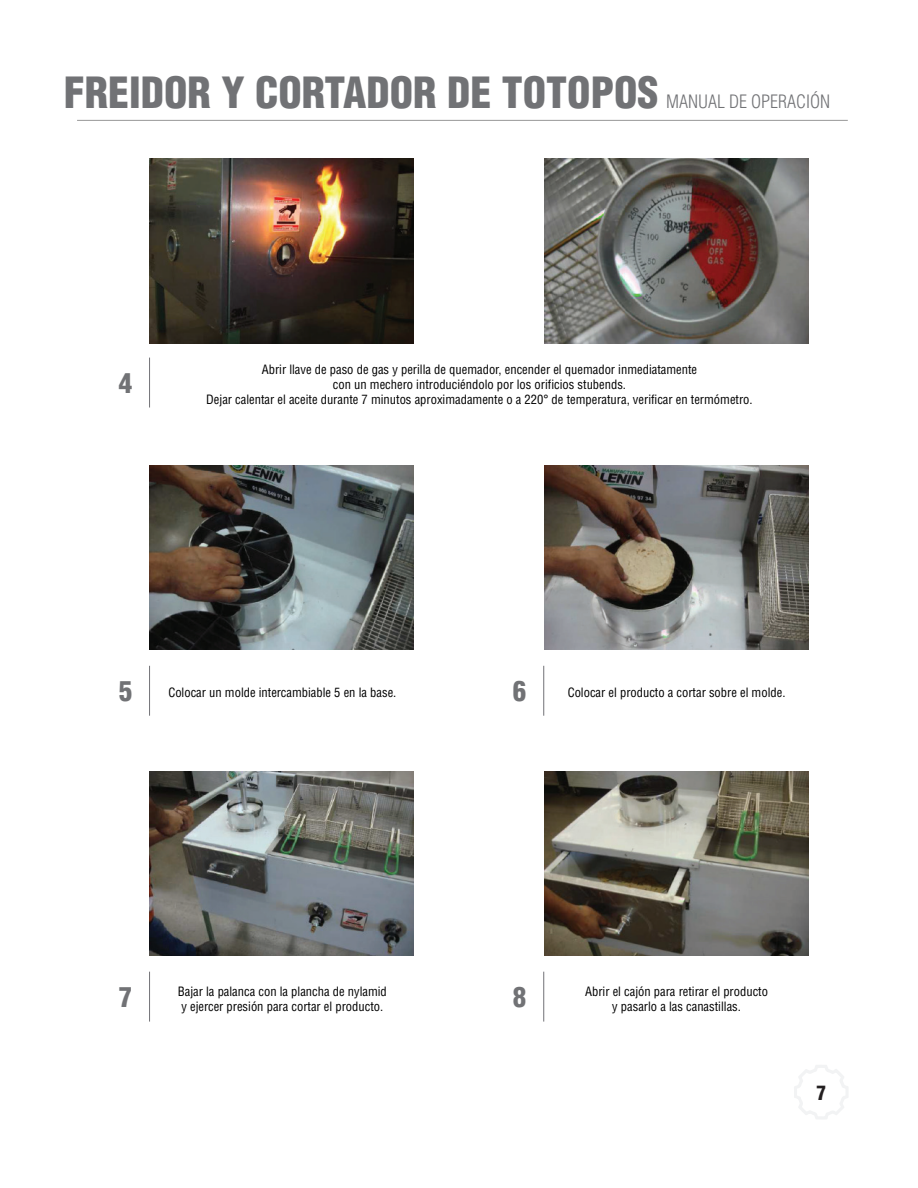
<style>
.page{position:relative;width:918px;height:1188px;background:#fff}
.page>*{position:absolute;margin:0;border:0;box-sizing:border-box;transform-origin:0 0}
.t1{font:900 condensed 42px "Helvetica";color:#717275}
.t2{font:900 condensed 27px "Helvetica";color:#717275}
.t3{font:900 condensed 19.5px "Helvetica";color:#231f20}
.t4{font:300 condensed 18px "Helvetica LT Std";color:#717275}
.t5{font:condensed 12.6px/15.1px "Helvetica";color:#000;text-align:center}
</style>
<div class="page">
<hr style="left:77px;top:120px;width:771px;height:1px;background:#979797">
<svg style="left:794px;top:1065px;width:54px;height:54px"></svg>
<img style="left:149px;top:158px;width:264px;height:185px">
<img style="left:545px;top:158px;width:264px;height:185px">
<img style="left:149px;top:465px;width:264px;height:184px">
<img style="left:149px;top:771px;width:264px;height:184px">
<img style="left:545px;top:465px;width:264px;height:184px">
<img style="left:545px;top:771px;width:264px;height:184px">
<hr style="left:149px;top:358px;width:1px;height:50px;background:#727277">
<hr style="left:149px;top:666px;width:1px;height:50px;background:#727277">
<hr style="left:149px;top:972px;width:1px;height:50px;background:#727277">
<hr style="left:543px;top:666px;width:1px;height:50px;background:#727277">
<hr style="left:543px;top:972px;width:1px;height:50px;background:#727277">
<h1 class="t1" style="left:64px;top:66px;width:596px">FREIDOR Y CORTADOR DE TOTOPOS</h1>
<h3 class="t4" style="left:666px;top:91px;width:166px">MANUAL DE OPERACIÓN</h3>
<h2 class="t2" style="left:119px;top:366px;width:15px">4</h2>
<p class="t5" style="left:206px;top:362px;width:548px">Abrir llave de paso de gas y perilla de quemador, encender el quemador inmediatamente<br>con un mechero introduciéndolo por los orificios stubends.<br>Dejar calentar el aceite durante 7 minutos aproximadamente o a 220° de temperatura, verificar en termómetro.</p>
<h2 class="t2" style="left:119px;top:674px;width:15px">5</h2>
<p class="t5" style="left:168px;top:685px;width:230px">Colocar un molde intercambiable 5 en la base.</p>
<h2 class="t2" style="left:513px;top:674px;width:15px">6</h2>
<p class="t5" style="left:568px;top:685px;width:219px">Colocar el producto a cortar sobre el molde.</p>
<h2 class="t2" style="left:119px;top:980px;width:15px">7</h2>
<p class="t5" style="left:178px;top:984px;width:211px;text-align:left">Bajar la palanca con la plancha de nylamid y ejercer presión para cortar el producto.</p>
<h2 class="t2" style="left:513px;top:980px;width:15px">8</h2>
<p class="t5" style="left:585px;top:984px;width:184px">Abrir el cajón para retirar el producto y pasarlo a las canastillas.</p>
<h3 class="t3" style="left:816px;top:1080px;width:11px">7</h3>
</div>
